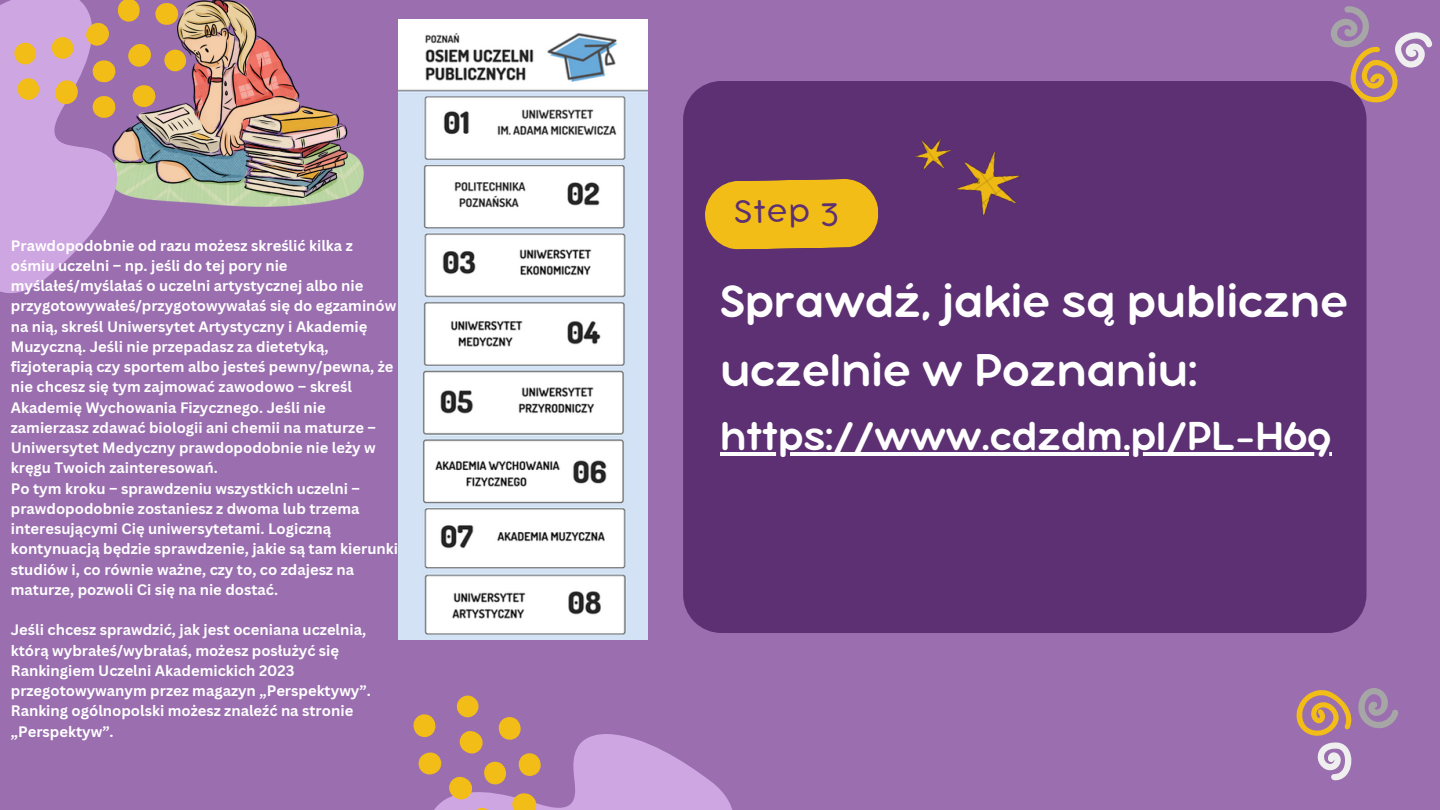
<style>
.page{position:relative;width:1440px;height:810px;background:#9a6eaf}
.page>*{position:absolute;margin:0;border:0;box-sizing:border-box;transform-origin:0 0}
.t1{font:49.8px/69px "Bubbleboddy Neue";color:#fff}
.t2{font:43.8px "Bubbleboddy Neue";color:#fff}
.t3{font:300 36px "Bubbleboddy Neue";color:#5c3072}
.t4{font:700 14.7px/20.2px "Canva Sans";color:#fff}
</style>
<div class="page">
<div style="left:683px;top:81px;width:684px;height:552px;background:#5c3072"></div>
<svg style="left:705px;top:179px;width:174px;height:71px;background:#dfab21"></svg>
<img style="left:178px;top:0;width:186px;height:206px">
<svg style="left:0;top:0;width:178px;height:293px"></svg>
<div style="left:164px;top:50px;width:22px;height:21px;background:#f2bd16;border-radius:50%"></div>
<svg style="left:413px;top:695px;width:320px;height:115px"></svg>
<img style="left:907px;top:135px;width:117px;height:86px">
<svg style="left:1331px;top:6px;width:101px;height:97px"></svg>
<svg style="left:1296px;top:688px;width:103px;height:93px"></svg>
<img style="left:399px;top:20px;width:248px;height:620px">
<hr style="left:720px;top:452px;width:611px;height:4px;background:#fff">
<h1 class="t4" style="left:11px;top:235px;width:387px">Prawdopodobnie od razu możesz skreślić kilka z ośmiu uczelni – np. jeśli do tej pory nie myślałeś/myślałaś o uczelni artystycznej albo nie przygotowywałeś/przygotowywałaś się do egzaminów na nią, skreśl Uniwersytet Artystyczny i Akademię Muzyczną. Jeśli nie przepadasz za dietetyką, fizjoterapią czy sportem albo jesteś pewny/pewna, że nie chcesz się tym zajmować zawodowo – skreśl Akademię Wychowania Fizycznego. Jeśli nie zamierzasz zdawać biologii ani chemii na maturze – Uniwersytet Medyczny prawdopodobnie nie leży w kręgu Twoich zainteresowań.</h1>
<p class="t4" style="left:11px;top:478px;width:389px">Po tym kroku – sprawdzeniu wszystkich uczelni – prawdopodobnie zostaniesz z dwoma lub trzema interesującymi Cię uniwersytetami. Logiczną kontynuacją będzie sprawdzenie, jakie są tam kierunki studiów i, co równie ważne, czy to, co zdajesz na maturze, pozwoli Ci się na nie dostać.</p>
<p class="t4" style="left:11px;top:620px;width:362px">Jeśli chcesz sprawdzić, jak jest oceniana uczelnia, którą wybrałeś/wybrałaś, możesz posłużyć się Rankingiem Uczelni Akademickich 2023 przegotowywanym przez magazyn „Perspektywy”.<br>Ranking ogólnopolski możesz znaleźć na stronie „Perspektyw”.</p>
<p class="t3" style="left:734px;top:200px;width:105px;rotate:-1deg">Step 3</p>
<h2 class="t1" style="left:720px;top:270px;width:630px">Sprawdź, jakie są publiczne uczelnie w Poznaniu:</h2>
<p class="t2" style="left:720px;top:422px;width:613px">https://www.cdzdm.pl/PL-H69</p>
</div>
